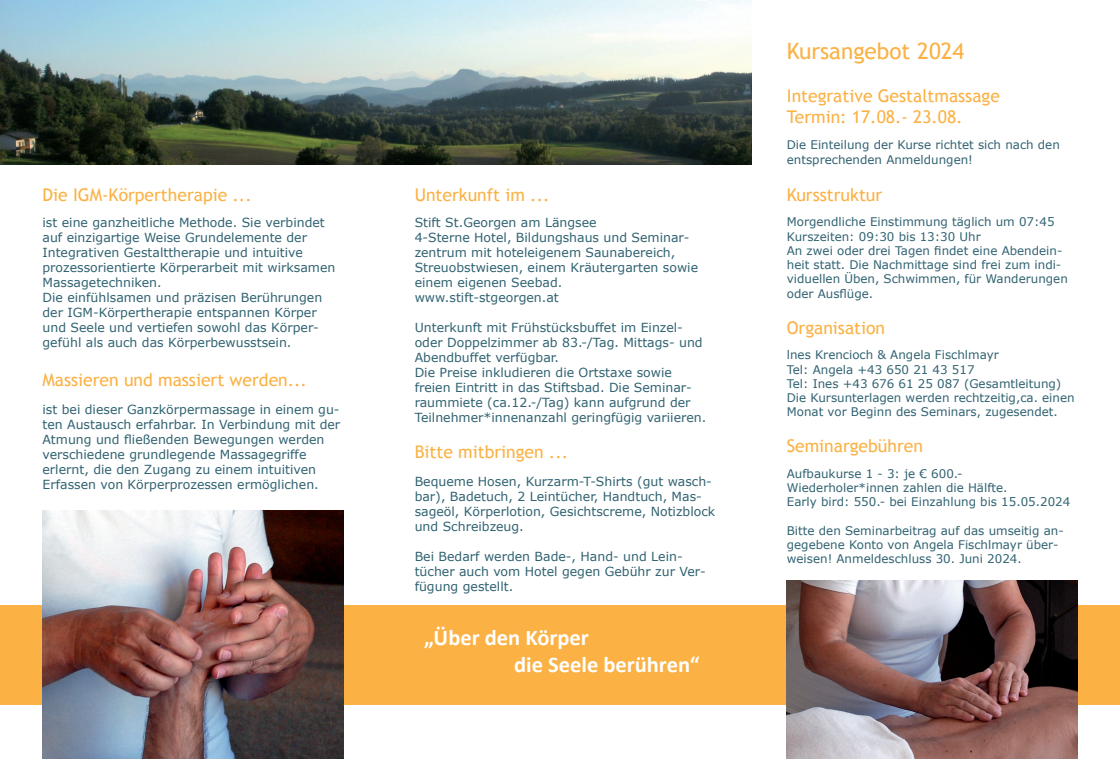
<style>
.page{position:relative;width:1120px;height:759px;background:#fff}
.page>*{position:absolute;margin:0;border:0;box-sizing:border-box;transform-origin:0 0}
.t1{font:700 22.5px/27px "Calibri";color:#fff}
.t2{font:22.5px "Trebuchet MS";color:#fbb143}
.t3{font:17.5px/21px "Trebuchet MS";color:#fbb143}
.t4{font:12.5px/15px "Verdana";color:#306271}
.t5{font:11.88px/14.2px "Verdana";color:#306271}
</style>
<div class="page">
<div style="left:0;top:605px;width:1120px;height:100px;background:#fbb143"></div>
<img style="left:0;top:0;width:751px;height:164px">
<img style="left:43px;top:510px;width:301px;height:248px">
<img style="left:787px;top:580px;width:290px;height:178px">
<h2 class="t3" style="left:43px;top:184px;width:211px">Die IGM-Körpertherapie ...</h2>
<p class="t4" style="left:43px;top:215px;width:294px">ist eine ganzheitliche Methode. Sie verbindet auf einzigartige Weise Grundelemente der Integrativen Gestalttherapie und intuitive prozessorientierte Körperarbeit mit wirksamen Massagetechniken.<br>Die einfühlsamen und präzisen Berührungen der IGM-Körpertherapie entspannen Körper und Seele und vertiefen sowohl das Körper&shy;gefühl als auch das Körper-bewusstsein.</p>
<h2 class="t3" style="left:43px;top:370px;width:266px">Massieren und massiert werden...</h2>
<p class="t4" style="left:43px;top:401px;width:299px">ist bei dieser Ganzkörpermassage in einem gu&shy;ten Austausch erfahrbar. In Verbindung mit der Atmung und fließenden Bewegungen wer-den verschiedene grundlegende Massagegriffe erlernt, die den Zugang zu einem intuitiven Erfassen von Körperprozessen ermöglichen.</p>
<h2 class="t3" style="left:415px;top:184px;width:136px">Unterkunft im ...</h2>
<p class="t4" style="left:415px;top:215px;width:285px">Stift St.Georgen am Längsee<br>4-Sterne Hotel, Bildungshaus und Seminar&shy;zentrum mit hoteleigenem Saunabereich, Streuobstwiesen, einem Kräutergarten sowie einem eigenen Seebad. www.stift-stgeorgen.at</p>
<p class="t4" style="left:415px;top:320px;width:293px">Unterkunft mit Frühstücksbuffet im Einzel&shy;oder Doppelzimmer ab 83.-/Tag. Mittags- und Abendbuffet verfügbar.<br>Die Preise inkludieren die Ortstaxe sowie freien Eintritt in das Stiftsbad. Die Seminar&shy;raummiete (ca.12.-/Tag) kann aufgrund der Teilnehmer*innenanzahl geringfügig variieren.</p>
<h2 class="t3" style="left:415px;top:441px;width:155px">Bitte mitbringen ...</h2>
<p class="t4" style="left:415px;top:473px;width:302px">Bequeme Hosen, Kurzarm-T-Shirts (gut wasch&shy;bar), Badetuch, 2 Leintücher, Handtuch, Mas&shy;sageöl, Körperlotion, Gesichtscreme, Notiz-block und Schreibzeug.</p>
<p class="t4" style="left:415px;top:548px;width:292px">Bei Bedarf werden Bade-, Hand- und Lein&shy;tücher auch vom Hotel gegen Gebühr zur Ver&shy;fügung gestellt.</p>
<h1 class="t1" style="left:514px;top:624px;width:187px;text-indent:-90px">„Über den Körper<br>die Seele berühren“</h1>
<h1 class="t2" style="left:787px;top:38px;width:179px">Kursangebot 2024</h1>
<h2 class="t3" style="left:787px;top:85px;width:215px">Integrative Gestaltmassage<br>Termin: 17.08.- 23.08.</h2>
<p class="t5" style="left:787px;top:138px;width:274px">Die Einteilung der Kurse richtet sich nach den entsprechenden Anmeldungen!</p>
<h2 class="t3" style="left:787px;top:184px;width:97px">Kursstruktur</h2>
<p class="t5" style="left:787px;top:215px;width:282px">Morgendliche Einstimmung täglich um 07:45<br>Kurszeiten: 09:30 bis 13:30 Uhr<br>An zwei oder drei Tagen findet eine Abendein&shy;heit statt. Die Nachmittage sind frei zum indi&shy;viduellen Üben, Schwimmen, für Wanderungen oder Ausflüge.</p>
<h2 class="t3" style="left:787px;top:317px;width:100px">Organisation</h2>
<p class="t5" style="left:787px;top:347px;width:289px">lnes Krencioch &amp; Angela Fischlmayr<br>Tel: Angela +43 650 21 43 517<br>Tel: Ines +43 676 61 25 087 (Gesamtleitung)<br>Die Kursunterlagen werden rechtzeitig,ca. einen Monat vor Beginn des Seminars, zugesendet.</p>
<h2 class="t3" style="left:787px;top:435px;width:138px">Seminargebühren</h2>
<p class="t5" style="left:787px;top:466px;width:285px">Aufbaukurse 1 - 3: je € 600.-<br>Wiederholer*innen zahlen die Hälfte.<br>Early bird: 550.- bei Einzahlung bis 15.05.2024</p>
<p class="t5" style="left:787px;top:523px;width:278px">Bitte den Seminarbeitrag auf das umseitig an&shy;gegebene Konto von Angela Fischlmayr über&shy;weisen! Anmeldeschluss 30. Juni 2024.</p>
</div>
